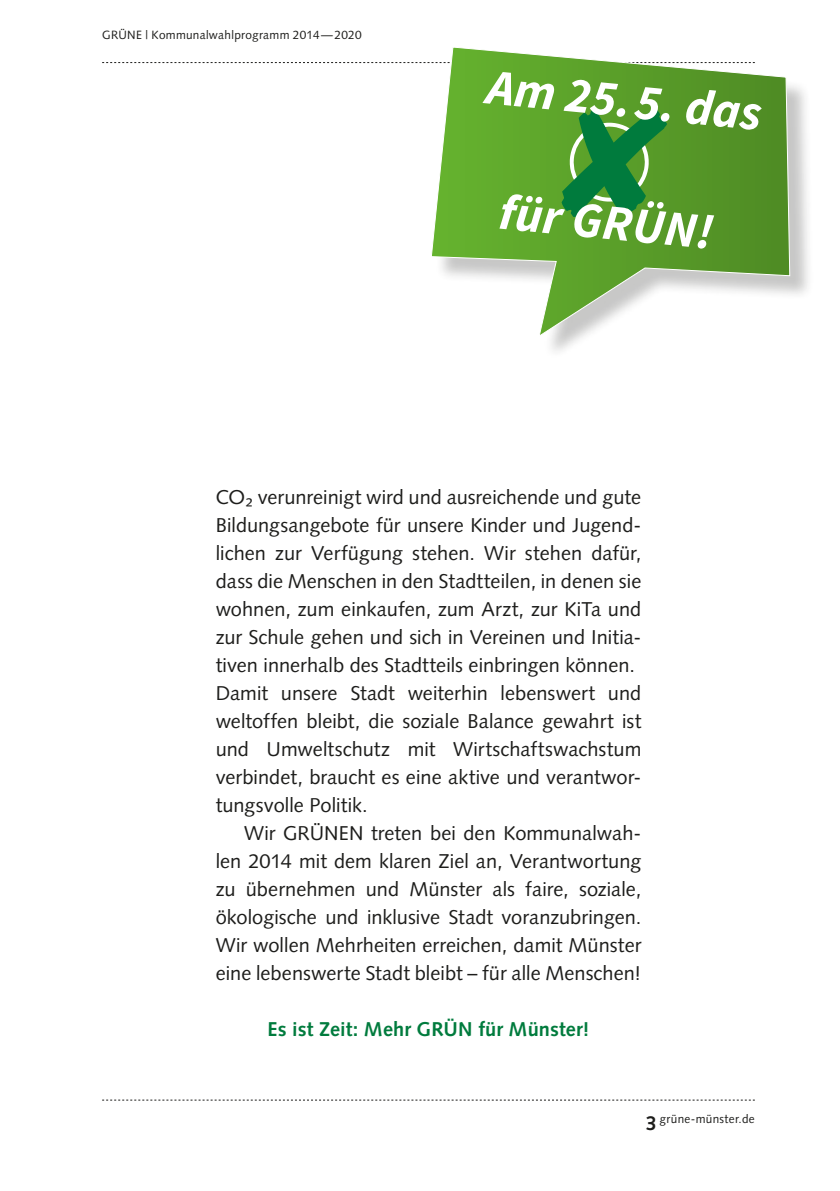
<style>
.page{position:relative;width:840px;height:1191px;background:#fff}
.page>*{position:absolute;margin:0;border:0;box-sizing:border-box;transform-origin:0 0}
.t1{font:20px/28px "Syntax LT Std";color:#1d1d1b}
.t2{font:700 20px "Syntax LT Std";letter-spacing:.01em;color:#007b3d}
.t3{font:12px "Syntax LT Std";letter-spacing:.025em;color:#1d1d1b}
.s1{font-weight:700;font-size:20px}
</style>
<div class="page">
<svg style="left:102px;top:62px;width:328px;height:1px"></svg>
<svg style="left:102px;top:1099px;width:652px;height:1px"></svg>
<div style="left:434px;top:51px;width:380px;height:309px;background:#1d1d1b;opacity:.25"></div>
<svg style="left:431px;top:47px;width:358px;height:290px"></svg>
<svg style="left:482px;top:72px;width:279px;height:177px;background:#68a84b"></svg>
<p class="t3" style="left:102px;top:28px;width:261px">GRÜNE | Kommunalwahlprogramm 2014—2020</p>
<p class="t1" style="left:215px;top:483px;width:427px">CO² verunreinigt wird und ausreichende und gute Bildungsangebote für unsere Kinder und Jugend&shy;lichen zur Verfügung stehen. Wir stehen dafür, dass die Menschen in den Stadtteilen, in denen sie wohnen, zum einkaufen, zum Arzt, zur KiTa und zur Schule gehen und sich in Vereinen und Initia&shy;tiven innerhalb des Stadtteils einbringen können.<br>Damit unsere Stadt weiterhin lebenswert und weltoffen bleibt, die soziale Balance gewahrt ist und Umweltschutz mit Wirtschaftswachstum verbindet, braucht es eine aktive und verantwor&shy;tungsvolle Politik.</p>
<p class="t1" style="left:215px;top:819px;width:427px;text-align:justify;text-indent:28px">Wir GRÜNEN treten bei den Kommunalwah&shy;len 2014 mit dem klaren Ziel an, Verantwortung zu übernehmen und Münster als faire, soziale, ökologische und inklusive Stadt voranzubringen.<br>Wir wollen Mehrheiten erreichen, damit Münster eine lebenswerte Stadt bleibt – für alle Menschen!</p>
<p class="t2" style="left:267px;top:1018px;width:323px">Es ist Zeit: Mehr GRÜN für Münster!</p>
<p class="t3" style="left:645px;top:1111px;width:110px"><span class="s1">3</span> grüne-münster.de</p>
</div>
